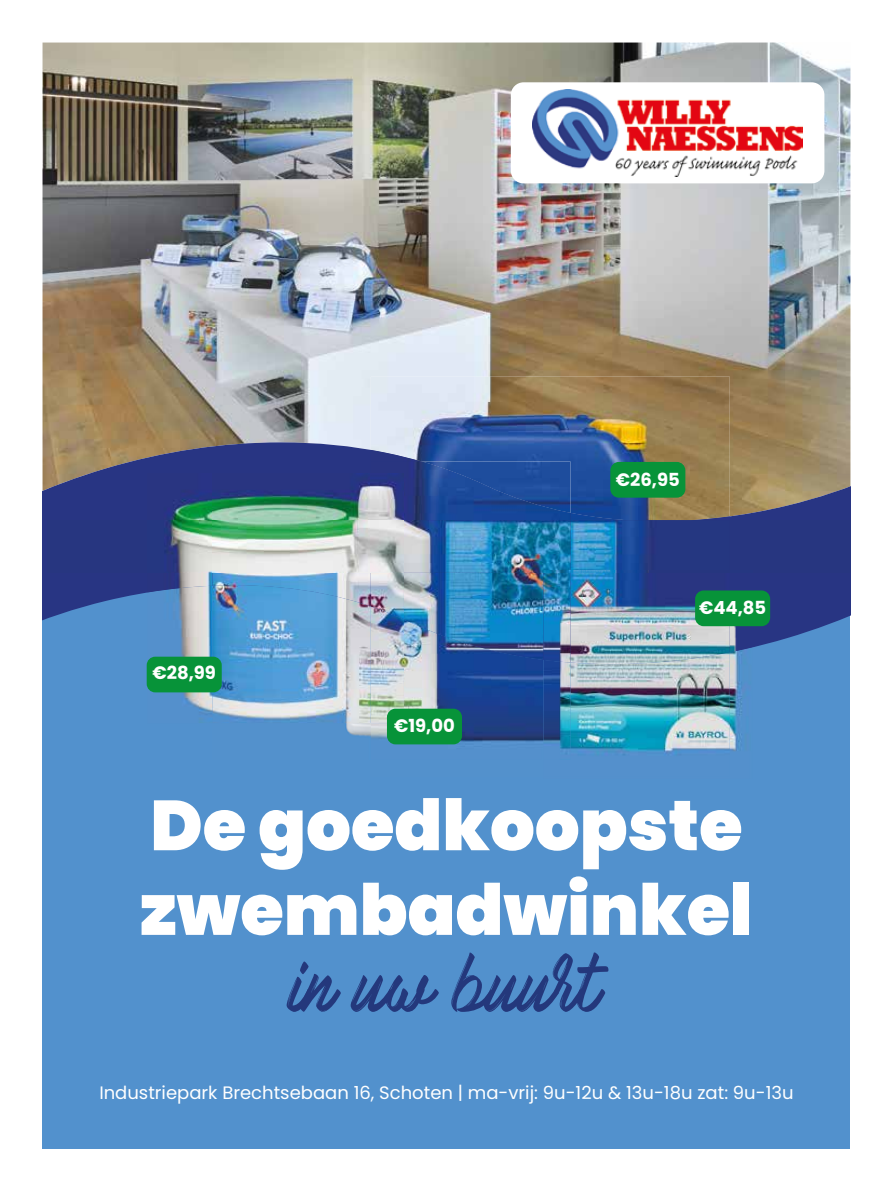
<style>
.page{position:relative;width:893px;height:1191px;background:#fff}
.page>*{position:absolute;margin:0;border:0;box-sizing:border-box;transform-origin:0 0}
.t1{font:900 70.5px/84.6px "Poppins";color:#fff}
.t2{font:66px "Mark My Words";color:#24387c}
.t3{font:18px "Poppins";color:#fff}
.t4{font:700 18px "Poppins";color:#fff}
</style>
<div class="page">
<div style="left:43px;top:553px;width:807px;height:595px;background:#5291cd"></div>
<img style="left:43px;top:43px;width:807px;height:284px">
<svg style="left:43px;top:327px;width:807px;height:359px;background:#88898f"></svg>
<div style="left:47px;top:520px;width:803px;height:53px;background:#273680"></div>
<img style="left:371px;top:377px;width:359px;height:73px">
<img style="left:371px;top:450px;width:359px;height:70px">
<img style="left:371px;top:660px;width:172px;height:85px">
<img style="left:570px;top:520px;width:160px;height:127px">
<img style="left:147px;top:474px;width:66px;height:112px">
<img style="left:147px;top:586px;width:66px;height:137px">
<img style="left:213px;top:461px;width:357px;height:59px">
<img style="left:213px;top:606px;width:158px;height:131px">
<img style="left:422px;top:461px;width:148px;height:52px">
<img style="left:404px;top:573px;width:139px;height:87px">
<img style="left:404px;top:520px;width:166px;height:53px">
<img style="left:213px;top:520px;width:158px;height:86px">
<img style="left:371px;top:474px;width:33px;height:132px">
<img style="left:371px;top:606px;width:33px;height:117px">
<div style="left:147px;top:656px;width:75px;height:36px;background:#079339;border-radius:9px"></div>
<div style="left:387px;top:708px;width:75px;height:36px;background:#079339;border-radius:9px"></div>
<div style="left:610px;top:462px;width:75px;height:35px;background:#079339;border-radius:9px"></div>
<div style="left:511px;top:82px;width:313px;height:101px;background:#fff;border-radius:13px"></div>
<img style="left:532px;top:89px;width:271px;height:88px">
<img style="left:570px;top:647px;width:182px;height:105px">
<img style="left:730px;top:573px;width:22px;height:79px">
<img style="left:570px;top:652px;width:160px;height:103px">
<img style="left:543px;top:662px;width:27px;height:87px">
<img style="left:543px;top:570px;width:27px;height:92px">
<div style="left:695px;top:590px;width:75px;height:36px;background:#079339;border-radius:9px"></div>
<p class="t4" style="left:152px;top:662px;width:65px">€28,99</p>
<p class="t4" style="left:394px;top:715px;width:62px">€19,00</p>
<p class="t4" style="left:616px;top:470px;width:66px">€26,95</p>
<p class="t4" style="left:699px;top:597px;width:69px">€44,85</p>
<h1 class="t1" style="left:140px;top:783px;width:614px">De goedkoopste zwembadwinkel</h1>
<h2 class="t2" style="left:292px;top:950px;width:311px">in uw buurt</h2>
<p class="t3" style="left:99px;top:1082px;width:696px">Industriepark Brechtsebaan 16, Schoten | ma-vrij: 9u-12u &amp; 13u-18u zat: 9u-13u</p>
</div>
